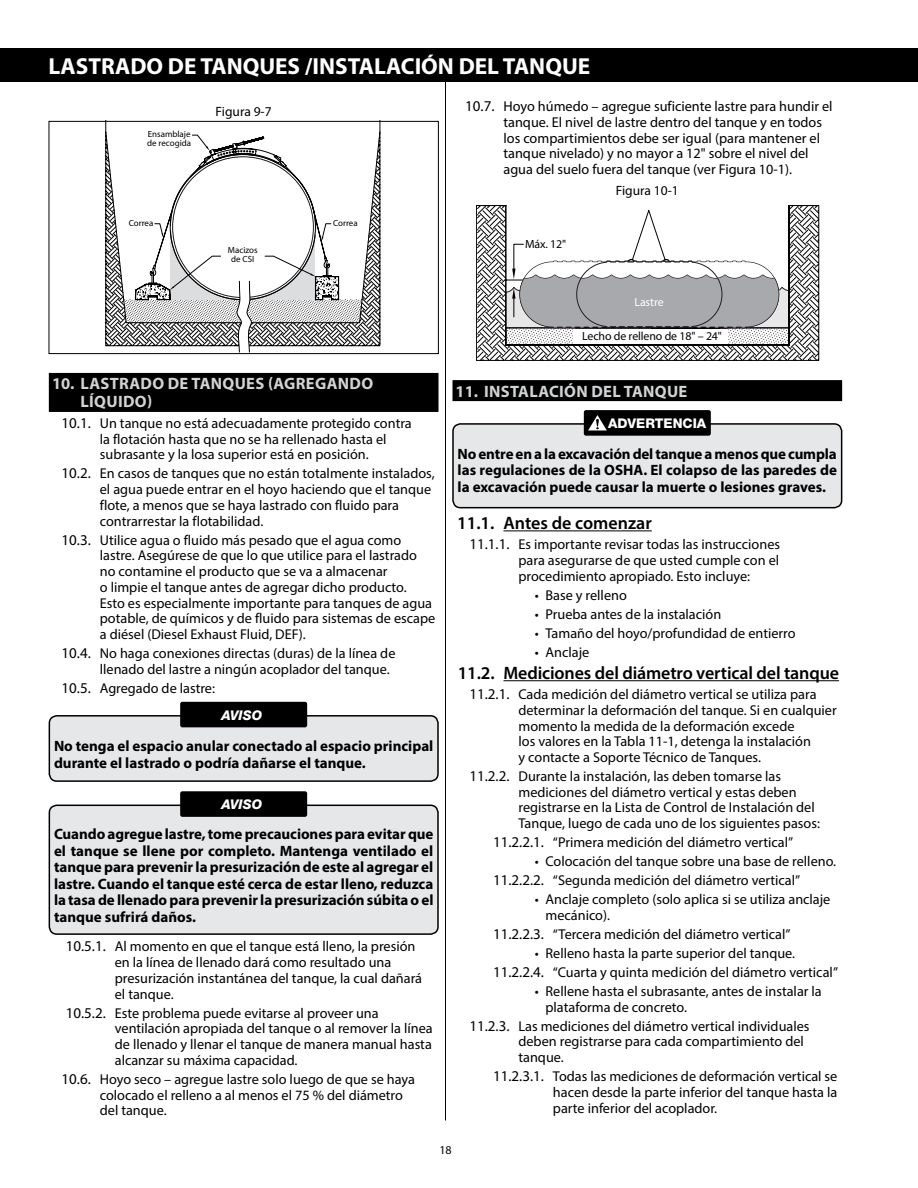
<style>
.page{position:relative;width:918px;height:1188px;background:#fff}
.page>*{position:absolute;margin:0;border:0;box-sizing:border-box;transform-origin:0 0}
.t1{font:700 23.25px "Myriad Pro";color:#fff}
.t2{font:600 18px "Myriad Pro";letter-spacing:-.01em;color:#000}
.t3{font:700 16.5px/18px "Myriad Pro";letter-spacing:.02em;color:#d1d3d4}
.t4{font:700 15px/16.5px "Myriad Pro";color:#000;text-align:justify}
.t5{font:14.25px/15.8px "Myriad Pro";color:#000}
.t6{font:13.5px "Myriad Pro";color:#000}
.t7{font:800 13.35px "Helvetica Neue";color:#fff}
.t8{font:italic 800 13.35px "Helvetica Neue CE";color:#fff}
.t9{font:12px "Myriad Pro";color:#000}
.t10{font:11.85px "Myriad Pro";letter-spacing:-.01em;color:#000}
.t11{font:11.85px "Myriad Pro";letter-spacing:-.01em;color:#fff}
.t12{font:8.85px/8.9px "Myriad Pro";color:#000}
.s1{font-size:15px}
</style>
<div class="page">
<hr style="left:445px;top:61px;width:1px;height:1060px;background:#000">
<div style="left:0;top:48px;width:918px;height:34px;background:#000"></div>
<div style="left:49px;top:373px;width:390px;height:39px;background:#000"></div>
<svg style="left:106px;top:123px;width:274px;height:223px"></svg>
<svg style="left:106px;top:131px;width:274px;height:192px"></svg>
<svg style="left:124px;top:134px;width:238px;height:218px"></svg>
<div style="left:49px;top:121px;width:390px;height:233px;border:1px solid #000"></div>
<div style="left:49px;top:716px;width:389px;height:65px;background:#e6e7e8;border-radius:8px"></div>
<div style="left:49px;top:715px;width:390px;height:67px;border:2px solid #000;border-radius:8px"></div>
<div style="left:180px;top:702px;width:127px;height:25px;background:#000;border-radius:2px"></div>
<div style="left:49px;top:805px;width:389px;height:129px;background:#e6e7e8;border-radius:8px"></div>
<div style="left:49px;top:805px;width:390px;height:130px;border:2px solid #000;border-radius:8px"></div>
<div style="left:180px;top:791px;width:127px;height:26px;background:#000;border-radius:2px"></div>
<div style="left:452px;top:380px;width:390px;height:21px;background:#000"></div>
<hr style="left:503px;top:530px;width:149px;height:1px;background:#000">
<hr style="left:503px;top:680px;width:336px;height:1px;background:#000">
<svg style="left:476px;top:205px;width:343px;height:156px"></svg>
<svg style="left:505px;top:205px;width:314px;height:141px"></svg>
<svg style="left:505px;top:244px;width:285px;height:85px"></svg>
<div style="left:573px;top:329px;width:154px;height:15px;background:#fff"></div>
<div style="left:453px;top:424px;width:389px;height:84px;background:#e6e7e8;border-radius:8px"></div>
<div style="left:452px;top:423px;width:390px;height:85px;border:2px solid #000;border-radius:8px"></div>
<div style="left:584px;top:410px;width:127px;height:26px;background:#000;border-radius:2px"></div>
<svg style="left:588px;top:415px;width:19px;height:15px"></svg>
<h1 class="t1" style="left:49px;top:51px;width:543px">LASTRADO DE TANQUES /INSTALACIÓN DEL TANQUE</h1>
<p class="t12" style="left:147px;top:129px;width:45px">Ensamblaje de recogida</p>
<p class="t6" style="left:216px;top:103px;width:58px">Figura 9-7</p>
<p class="t12" style="left:129px;top:219px;width:26px">Correa</p>
<p class="t12" style="left:228px;top:246px;width:31px;text-align:center">Macizos de CSI</p>
<p class="t12" style="left:333px;top:219px;width:26px">Correa</p>
<p class="t3" style="left:81px;top:374px;width:294px;text-indent:-28px">10. LASTRADO DE TANQUES (AGREGANDO<br>LÍQUIDO)</p>
<p class="t5" style="left:100px;top:415px;width:314px;text-indent:-38px"><span class="s1">10.1.</span> Un tanque no está adecuadamente protegido contra la flotación hasta que no se ha rellenado hasta el subrasante y la losa superior está en posición.</p>
<p class="t5" style="left:100px;top:465px;width:336px;text-indent:-38px"><span class="s1">10.2.</span> En casos de tanques que no están totalmente instalados, el agua puede entrar en el hoyo haciendo que el tanque flote, a menos que se haya lastrado con fluido para contrarrestar la flotabilidad.</p>
<p class="t5" style="left:100px;top:532px;width:337px;text-indent:-38px"><span class="s1">10.3.</span> Utilice agua o fluido más pesado que el agua como lastre. Asegúrese de que lo que utilice para el lastrado no contamine el producto que se va a almacenar<br>o limpie el tanque antes de agregar dicho producto.<br>Esto es especialmente importante para tanques de agua potable, de químicos y de fluido para sistemas de escape a diésel (Diesel Exhaust Fluid, DEF).</p>
<p class="t5" style="left:100px;top:645px;width:297px;text-indent:-38px"><span class="s1">10.4.</span> No haga conexiones directas (duras) de la línea de llenado del lastre a ningún acoplador del tanque.</p>
<p class="t5" style="left:62px;top:680px;width:155px"><span class="s1">10.5.</span> Agregado de lastre:</p>
<p class="t8" style="left:221px;top:707px;width:42px">AVISO</p>
<p class="t4" style="left:54px;top:737px;width:381px">No tenga el espacio anular conectado al espacio principal durante el lastrado o podría dañarse el tanque.</p>
<p class="t8" style="left:221px;top:796px;width:42px">AVISO</p>
<p class="t4" style="left:54px;top:825px;width:381px">Cuando agregue lastre, tome precauciones para evitar que el tanque se llene por completo. Mantenga ventilado el tanque para prevenir la presurización de este al agregar el lastre. Cuando el tanque esté cerca de estar lleno, reduzca la tasa de llenado para prevenir la presurización súbita o el tanque sufrirá daños.</p>
<p class="t5" style="left:115px;top:938px;width:309px;text-indent:-49px"><span class="s1">10.5.1.</span> Al momento en que el tanque está lleno, la presión en la línea de llenado dará como resultado una presurización instantánea del tanque, la cual dañará el tanque.</p>
<p class="t5" style="left:115px;top:1005px;width:319px;text-indent:-49px"><span class="s1">10.5.2.</span> Este problema puede evitarse al proveer una ventilación apropiada del tanque o al remover la línea de llenado y llenar el tanque de manera manual hasta alcanzar su máxima capacidad.</p>
<p class="t5" style="left:100px;top:1071px;width:317px;text-indent:-38px"><span class="s1">10.6.</span> Hoyo seco – agregue lastre solo luego de que se haya colocado el relleno a al menos el 75 % del diámetro del tanque.</p>
<p class="t5" style="left:503px;top:98px;width:331px;text-indent:-38px"><span class="s1">10.7.</span> Hoyo húmedo – agregue suficiente lastre para hundir el tanque. El nivel de lastre dentro del tanque y en todos los compartimientos debe ser igual (para mantener el tanque nivelado) y no mayor a 12" sobre el nivel del agua del suelo fuera del tanque (ver Figura 10-1).</p>
<p class="t10" style="left:525px;top:236px;width:43px">Máx. 12"</p>
<p class="t6" style="left:616px;top:182px;width:65px">Figura 10-1</p>
<p class="t11" style="left:635px;top:294px;width:31px">Lastre</p>
<p class="t10" style="left:582px;top:329px;width:141px">Lecho de relleno de 18" – 24"</p>
<p class="t3" style="left:456px;top:382px;width:233px">11. INSTALACIÓN DEL TANQUE</p>
<p class="t7" style="left:608px;top:415px;width:100px">ADVERTENCIA</p>
<p class="t4" style="left:458px;top:445px;width:381px">No entre en a la excavación del tanque a menos que cumpla las regulaciones de la OSHA. El colapso de las paredes de la excavación puede causar la muerte o lesiones graves.</p>
<p class="t2" style="left:457px;top:512px;width:196px">11.1. Antes de comenzar</p>
<p class="t5" style="left:518px;top:536px;width:263px;text-align:justify;text-indent:-49px"><span class="s1">11.1.1.</span> Es importante revisar todas las instrucciones para asegurarse de que usted cumple con el procedimiento apropiado. Esto incluye:</p>
<p class="t5" style="left:535px;top:587px;width:93px">• Base y relleno</p>
<p class="t5" style="left:535px;top:606px;width:188px">• Prueba antes de la instalación</p>
<p class="t5" style="left:535px;top:625px;width:262px">• Tamaño del hoyo/profundidad de entierro</p>
<p class="t5" style="left:535px;top:644px;width:56px">• Anclaje</p>
<p class="t2" style="left:458px;top:661px;width:383px">11.2. Mediciones del diámetro vertical del tanque</p>
<p class="t5" style="left:518px;top:686px;width:320px;text-indent:-49px"><span class="s1">11.2.1.</span> Cada medición del diámetro vertical se utiliza para determinar la deformación del tanque. Si en cualquier momento la medida de la deformación excede<br>los valores en la Tabla 11-1, detenga la instalación<br>y contacte a Soporte Técnico de Tanques.</p>
<p class="t5" style="left:518px;top:768px;width:303px;text-indent:-49px"><span class="s1">11.2.2.</span> Durante la instalación, las deben tomarse las mediciones del diámetro vertical y estas deben registrarse en la Lista de Control de Instalación del Tanque, luego de cada uno de los siguientes pasos:</p>
<p class="t5" style="left:493px;top:834px;width:302px"><span class="s1">11.2.2.1.</span> “Primera medición del diámetro vertical”</p>
<p class="t5" style="left:493px;top:852px;width:345px;line-height:19px;text-indent:42px">• Colocación del tanque sobre una base de relleno.<br><span class="s1">11.2.2.2.</span> “Segunda medición del diámetro vertical”</p>
<p class="t5" style="left:545px;top:891px;width:286px;text-indent:-11px">• Anclaje completo (solo aplica si se utiliza anclaje mecánico).</p>
<p class="t5" style="left:493px;top:926px;width:299px"><span class="s1">11.2.2.3.</span> “Tercera medición del diámetro vertical”</p>
<p class="t5" style="left:493px;top:943px;width:346px;line-height:19px;text-align:center">• Relleno hasta la parte superior del tanque.<br><span class="s1">11.2.2.4.</span> “Cuarta y quinta medición del diámetro vertical”</p>
<p class="t5" style="left:545px;top:983px;width:278px;text-indent:-11px">• Rellene hasta el subrasante, antes de instalar la plataforma de concreto.</p>
<p class="t5" style="left:518px;top:1018px;width:293px;text-indent:-49px"><span class="s1">11.2.3.</span> Las mediciones del diámetro vertical individuales deben registrarse para cada compartimiento del tanque.</p>
<p class="t5" style="left:553px;top:1068px;width:286px;text-align:justify;text-indent:-60px"><span class="s1">11.2.3.1.</span> Todas las mediciones de deformación vertical se hacen desde la parte inferior del tanque hasta la parte inferior del acoplador.</p>
<p class="t9" style="left:439px;top:1143px;width:14px">18</p>
</div>
